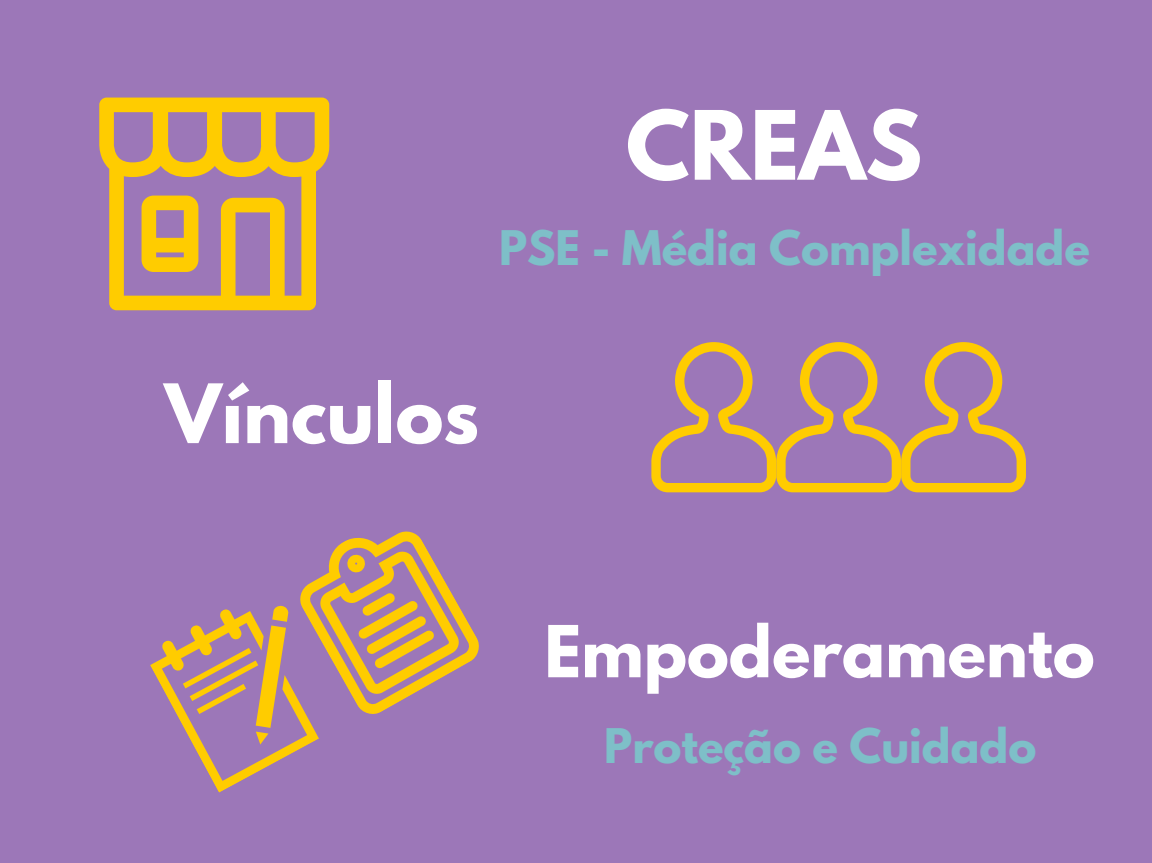
<style>
.page{position:relative;width:1152px;height:863px;background:#fff}
.page>*{position:absolute;margin:0;border:0;box-sizing:border-box;transform-origin:0 0}
.t1{font:700 84.45px "League Spartan";color:#fff}
.t2{font:700 72.45px "League Spartan";color:#fff}
.t3{font:700 63.45px "League Spartan";color:#fff}
.t4{font:700 42.3px "League Spartan";color:#7ebfc8}
</style>
<div class="page">
<div style="left:0;top:0;width:1152px;height:862px;background:#9c77b8"></div>
<svg style="left:651px;top:342px;width:375px;height:150px"></svg>
<svg style="left:99px;top:98px;width:231px;height:212px"></svg>
<svg style="left:142px;top:195px;width:56px;height:77px"></svg>
<svg style="left:337px;top:531px;width:142px;height:135px"></svg>
<svg style="left:150px;top:547px;width:313px;height:245px"></svg>
<h1 class="t1" style="left:626px;top:104px;width:298px">CREAS</h1>
<p class="t4" style="left:499px;top:227px;width:592px">PSE - Média Complexidade</p>
<h2 class="t2" style="left:165px;top:378px;width:316px">Vínculos</h2>
<h3 class="t3" style="left:544px;top:620px;width:552px">Empoderamento</h3>
<p class="t4" style="left:604px;top:724px;width:434px">Proteção e Cuidado</p>
</div>
